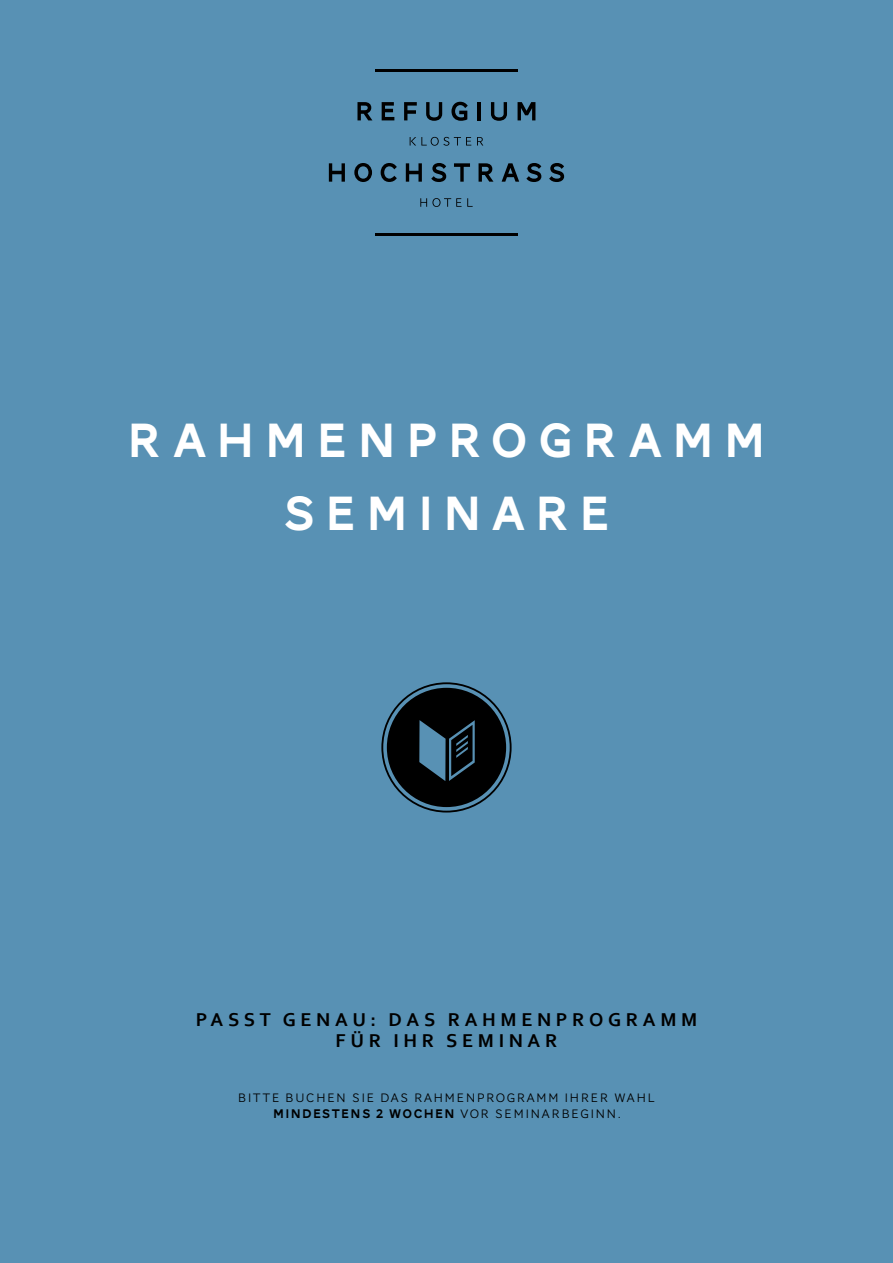
<style>
.page{position:relative;width:893px;height:1263px;background:#5891b4}
.page>*{position:absolute;margin:0;border:0;box-sizing:border-box;transform-origin:0 0}
.t1{font:49.5px/73.1px "AW Conqueror Carved One";letter-spacing:.2em;color:#fff;text-align:center}
.t2{font:700 19.5px/21px "Corbel";letter-spacing:.24em;color:#000;text-align:center}
.t3{font:12.9px "AW Conqueror Carved One";letter-spacing:.1em;color:#000}
.t4{font:300 12.6px "AW Conqueror Sans";letter-spacing:.1em;color:#000}
.s1{font-family:"AW Conqueror Sans";font-weight:300;font-size:12.6px}
</style>
<div class="page">
<svg style="left:381px;top:682px;width:131px;height:130px"></svg>
<svg style="left:357px;top:102px;width:15px;height:18px"></svg>
<svg style="left:382px;top:102px;width:12px;height:18px"></svg>
<svg style="left:404px;top:102px;width:13px;height:18px"></svg>
<svg style="left:426px;top:102px;width:16px;height:19px"></svg>
<svg style="left:451px;top:102px;width:17px;height:19px"></svg>
<hr style="left:477px;top:102px;width:3px;height:18px;background:#000">
<svg style="left:491px;top:102px;width:16px;height:19px"></svg>
<svg style="left:518px;top:102px;width:17px;height:18px"></svg>
<svg style="left:329px;top:163px;width:16px;height:19px"></svg>
<svg style="left:354px;top:163px;width:18px;height:19px"></svg>
<svg style="left:381px;top:163px;width:16px;height:19px"></svg>
<svg style="left:406px;top:163px;width:16px;height:19px"></svg>
<svg style="left:431px;top:163px;width:15px;height:19px"></svg>
<svg style="left:454px;top:163px;width:16px;height:19px"></svg>
<svg style="left:479px;top:163px;width:14px;height:19px"></svg>
<svg style="left:502px;top:163px;width:17px;height:19px"></svg>
<svg style="left:526px;top:163px;width:15px;height:19px"></svg>
<svg style="left:549px;top:163px;width:15px;height:19px"></svg>
<svg style="left:410px;top:137px;width:61px;height:9px"></svg>
<svg style="left:477px;top:137px;width:6px;height:9px"></svg>
<svg style="left:420px;top:198px;width:53px;height:9px"></svg>
<hr style="left:375px;top:69px;width:143px;height:3px;background:#000">
<hr style="left:375px;top:233px;width:143px;height:3px;background:#000">
<h1 class="t1" style="left:127px;top:407px;width:640px">RAHMENPROGRAMM<br>SEMINARE</h1>
<p class="t2" style="left:196px;top:1008px;width:503px">PASST GENAU: DAS RAHMENPROGRAMM<br>FÜR IHR SEMINAR</p>
<p class="t4" style="left:238px;top:1087px;width:419px">BITTE BUCHEN SIE DAS RAHMENPROGRAMM IHRER WAHL</p>
<p class="t3" style="left:273px;top:1108px;width:349px">MINDESTENS 2 WOCHEN <span class="s1">VOR SEMINARBEGINN.</span></p>
</div>
